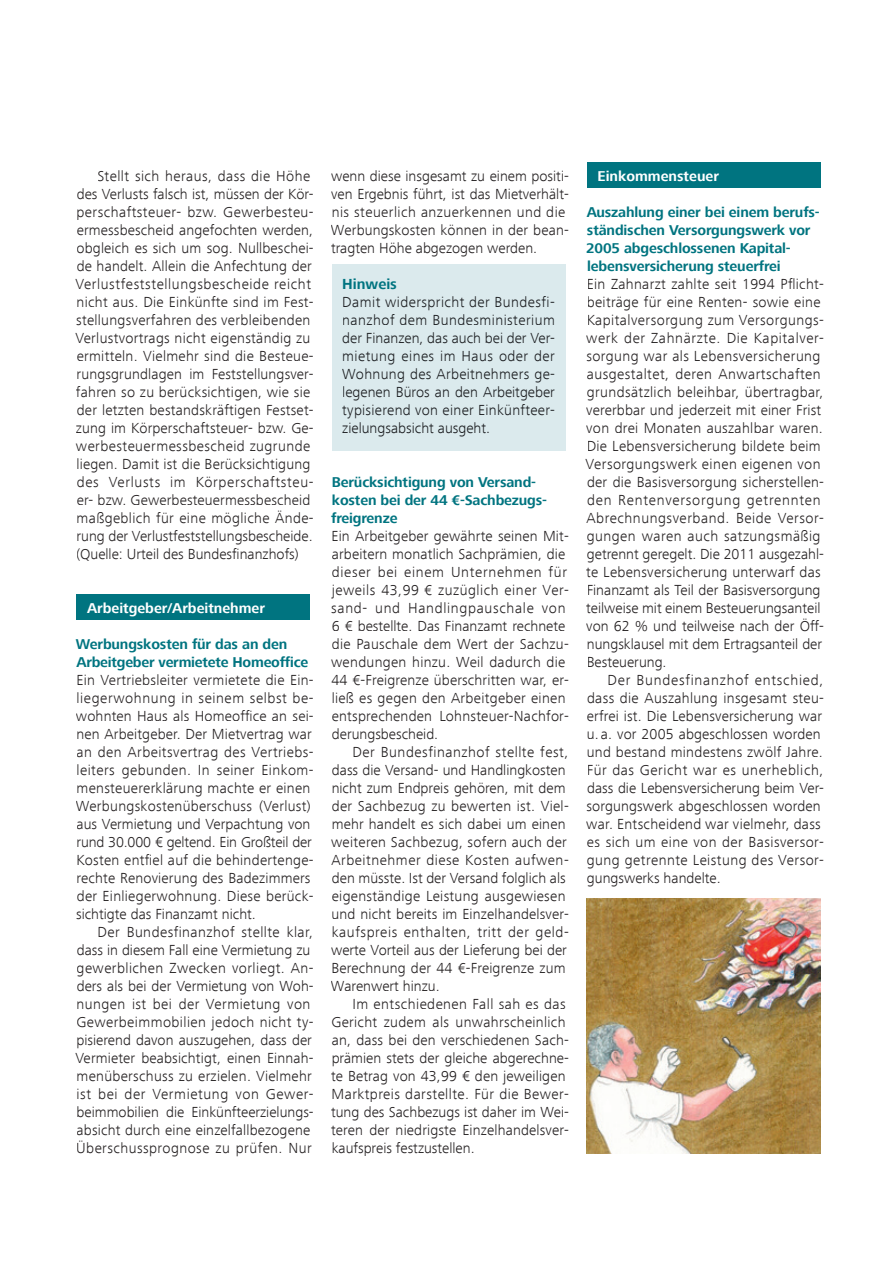
<style>
.page{position:relative;width:893px;height:1263px;background:#fff}
.page>*{position:absolute;margin:0;border:0;box-sizing:border-box;transform-origin:0 0}
.t1{font:300 15px/18px "Frutiger Next Com";letter-spacing:.02em;color:#231f20}
.t2{font:300 15px/18px "Frutiger Next Com";letter-spacing:.005em;color:#1a1c1f;text-align:justify}
.t3{font:300 15px/18px "Frutiger Next Com";color:#231f20}
.t4{font:700 15px "Frutiger Next Com";color:#007480}
.t5{font:700 14.7px/18px "Frutiger Next Com";letter-spacing:-.01em;color:#007480}
.t6{font:700 14.7px "Frutiger Next Com";color:#fff}
</style>
<div class="page">
<div style="left:77px;top:595px;width:233px;height:25px;background:#007480"></div>
<div style="left:332px;top:264px;width:234px;height:186px;background:#dbeaed"></div>
<div style="left:587px;top:163px;width:234px;height:25px;background:#007480"></div>
<img style="left:587px;top:898px;width:234px;height:255px">
<p class="t1" style="left:75px;top:167px;width:240px;text-indent:22px">Stellt sich heraus, dass die Höhe des Verlusts falsch ist, müssen der Kör&shy;perschaftsteuer- bzw. Gewerbesteu&shy;ermessbescheid angefochten werden, obgleich es sich um sog. Nullbeschei&shy;de handelt. Allein die Anfechtung der Verlustfeststellungsbescheide reicht nicht aus. Die Einkünfte sind im Fest&shy;stellungsverfahren des verbleibenden Verlustvortrags nicht eigenständig zu ermitteln. Vielmehr sind die Besteue&shy;rungsgrundlagen im Feststellungsver&shy;fahren so zu berücksichtigen, wie sie der letzten bestandskräftigen Festset&shy;zung im Körperschaftsteuer- bzw. Ge&shy;werbesteuermessbescheid zugrunde liegen. Damit ist die Berücksichtigung des Verlusts im Körperschaftsteu&shy;er- bzw. Gewerbesteuermessbescheid maßgeblich für eine mögliche Ände&shy;rung der Verlustfeststellungsbescheide. (Quelle: Urteil des Bundesfinanzhofs)</p>
<p class="t6" style="left:87px;top:599px;width:180px">Arbeitgeber/Arbeitnehmer</p>
<p class="t5" style="left:76px;top:635px;width:234px">Werbungskosten für das an den<br>Arbeitgeber vermietete Homeoffice</p>
<p class="t1" style="left:76px;top:671px;width:239px">Ein Vertriebsleiter vermietete die Ein&shy;liegerwohnung in seinem selbst be&shy;wohnten Haus als Homeoffice an sei&shy;nen Arbeitgeber. Der Mietvertrag war an den Arbeitsvertrag des Vertriebs&shy;leiters gebunden. In seiner Einkom&shy;mensteuererklärung machte er einen Werbungskostenüberschuss (Verlust) aus Vermietung und Verpachtung von rund 30.000 € geltend. Ein Großteil der Kosten entfiel auf die behindertenge&shy;rechte Renovierung des Badezimmers der Einliegerwohnung. Diese berück&shy;sichtigte das Finanzamt nicht.</p>
<p class="t1" style="left:75px;top:923px;width:240px;text-indent:22px">Der Bundesfinanzhof stellte klar, dass in diesem Fall eine Vermietung zu gewerblichen Zwecken vorliegt. An&shy;ders als bei der Vermietung von Woh&shy;nungen ist bei der Vermietung von Gewerbeimmobilien jedoch nicht ty&shy;pisierend davon auszugehen, dass der Vermieter beabsichtigt, einen Einnah&shy;menüberschuss zu erzielen. Vielmehr ist bei der Vermietung von Gewer&shy;beimmobilien die Einkünfteerzielungs&shy;absicht durch eine einzelfallbezogene Überschussprognose zu prüfen. Nur</p>
<p class="t3" style="left:331px;top:167px;width:239px">wenn diese insgesamt zu einem positi&shy;ven Ergebnis führt, ist das Mietverhält&shy;nis steuerlich anzuerkennen und die Werbungskosten können in der bean&shy;tragten Höhe abgezogen werden.</p>
<p class="t4" style="left:342px;top:275px;width:56px">Hinweis</p>
<p class="t2" style="left:342px;top:293px;width:214px">Damit widerspricht der Bundesfi&shy;nanzhof dem Bundesministerium der Finanzen, das auch bei der Ver&shy;mietung eines im Haus oder der Wohnung des Arbeitnehmers ge&shy;legenen Büros an den Arbeitgeber typisierend von einer Einkünfteer&shy;zielungsabsicht ausgeht.</p>
<p class="t5" style="left:331px;top:473px;width:217px">Berücksichtigung von Versand&shy;kosten bei der 44 €-Sachbezugs&shy;freigrenze</p>
<p class="t1" style="left:331px;top:527px;width:239px">Ein Arbeitgeber gewährte seinen Mit&shy;arbeitern monatlich Sachprämien, die dieser bei einem Unternehmen für jeweils 43,99 € zuzüglich einer Ver&shy;sand- und Handlingpauschale von 6 € bestellte. Das Finanzamt rechnete die Pauschale dem Wert der Sachzu&shy;wendungen hinzu. Weil dadurch die 44 €-Freigrenze überschritten war, er&shy;ließ es gegen den Arbeitgeber einen entsprechenden Lohnsteuer-Nachfor&shy;derungsbescheid.</p>
<p class="t1" style="left:331px;top:743px;width:239px;text-indent:22px">Der Bundesfinanzhof stellte fest, dass die Versand- und Handlingkosten nicht zum Endpreis gehören, mit dem der Sachbezug zu bewerten ist. Viel&shy;mehr handelt es sich dabei um einen weiteren Sachbezug, sofern auch der Arbeitnehmer diese Kosten aufwen&shy;den müsste. Ist der Versand folglich als eigenständige Leistung ausgewiesen und nicht bereits im Einzelhandelsver&shy;kaufspreis enthalten, tritt der geld&shy;werte Vorteil aus der Lieferung bei der Berechnung der 44 €-Freigrenze zum Warenwert hinzu.</p>
<p class="t1" style="left:331px;top:995px;width:239px;text-indent:21px">Im entschiedenen Fall sah es das Gericht zudem als unwahrscheinlich an, dass bei den verschiedenen Sach&shy;prämien stets der gleiche abgerechne&shy;te Betrag von 43,99 € den jeweiligen Marktpreis darstellte. Für die Bewer&shy;tung des Sachbezugs ist daher im Wei&shy;teren der niedrigste Einzelhandelsver&shy;kaufspreis festzustellen.</p>
<p class="t6" style="left:598px;top:167px;width:123px">Einkommensteuer</p>
<p class="t5" style="left:586px;top:203px;width:235px">Auszahlung einer bei einem berufs&shy;ständischen Versorgungswerk vor 2005 abgeschlossenen Kapital&shy;lebensversicherung steuerfrei</p>
<p class="t1" style="left:586px;top:275px;width:240px">Ein Zahnarzt zahlte seit 1994 Pflicht&shy;beiträge für eine Renten- sowie eine Kapitalversorgung zum Versorgungs&shy;werk der Zahnärzte. Die Kapitalver&shy;sorgung war als Lebensversicherung ausgestaltet, deren Anwartschaften grundsätzlich beleihbar, übertragbar, vererbbar und jederzeit mit einer Frist von drei Monaten auszahlbar waren.<br>Die Lebensversicherung bildete beim Versorgungswerk einen eigenen von der die Basisversorgung sicherstellen&shy;den Rentenversorgung getrennten Abrechnungsverband. Beide Versor&shy;gungen waren auch satzungsmäßig getrennt geregelt. Die 2011 ausgezahl&shy;te Lebensversicherung unterwarf das Finanzamt als Teil der Basisversorgung teilweise mit einem Besteuerungsanteil von 62 % und teilweise nach der Öff&shy;nungsklausel mit dem Ertragsanteil der Besteuerung.</p>
<p class="t1" style="left:586px;top:671px;width:239px;text-indent:21px">Der Bundesfinanzhof entschied, dass die Auszahlung insgesamt steu&shy;erfrei ist. Die Lebensversicherung war u. a. vor 2005 abgeschlossen worden und bestand mindestens zwölf Jahre.<br>Für das Gericht war es unerheblich, dass die Lebensversicherung beim Ver&shy;sorgungswerk abgeschlossen worden war. Entscheidend war vielmehr, dass es sich um eine von der Basisversor&shy;gung getrennte Leistung des Versor&shy;gungswerks handelte.</p>
</div>
